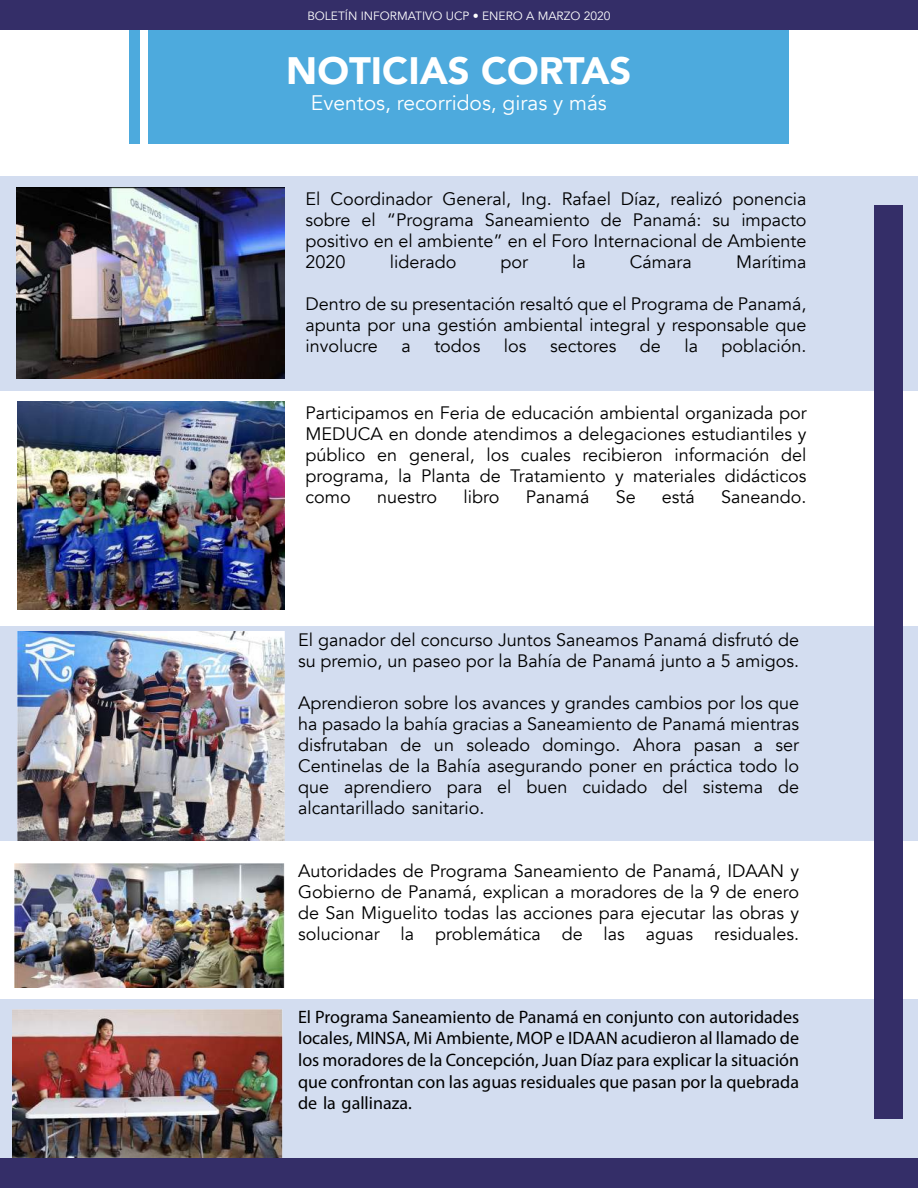
<style>
.page{position:relative;width:918px;height:1188px;background:#fff}
.page>*{position:absolute;margin:0;border:0;box-sizing:border-box;transform-origin:0 0}
.t1{font:900 38.1px "Avenir";color:#fff}
.t2{font:21px "Avenir";color:#fff}
.t3{font:18px/21px "Avenir";color:#000;text-align:justify}
.t4{font:18px/21.6px "Myriad Pro";color:#000;text-align:justify}
.t5{font:12px "Avenir";color:#fff}
</style>
<div class="page">
<div style="left:0;top:1000px;width:918px;height:188px;background:#d3ddf0"></div>
<div style="left:0;top:627px;width:918px;height:214px;background:#d3ddf0"></div>
<div style="left:0;top:176px;width:918px;height:214px;background:#d3ddf0"></div>
<div style="left:148px;top:3px;width:640px;height:141px;background:#4daadd"></div>
<div style="left:129px;top:3px;width:11px;height:141px;background:#4daadd"></div>
<div style="left:0;top:0;width:918px;height:30px;background:#342e68"></div>
<img style="left:16px;top:188px;width:269px;height:191px">
<img style="left:18px;top:402px;width:267px;height:207px">
<img style="left:18px;top:632px;width:267px;height:209px">
<img style="left:15px;top:863px;width:270px;height:124px">
<img style="left:13px;top:1010px;width:269px;height:149px">
<div style="left:874px;top:205px;width:29px;height:914px;background:#342e68"></div>
<div style="left:0;top:1159px;width:918px;height:29px;background:#342e68"></div>
<p class="t5" style="left:307px;top:9px;width:305px">BOLETÍN INFORMATIVO UCP • ENERO A MARZO 2020</p>
<h1 class="t1" style="left:286px;top:38px;width:347px">NOTICIAS CORTAS</h1>
<p class="t2" style="left:311px;top:90px;width:297px">Eventos, recorridos, giras y más</p>
<p class="t3" style="left:306px;top:188px;width:503px">El Coordinador General, Ing. Rafael Díaz, realizó ponencia sobre el “Programa Saneamiento de Panamá: su impacto positivo en el ambiente” en el Foro Internacional de Ambiente 2020</p>
<p class="t3" style="left:390px;top:251px;width:68px">liderado</p>
<p class="t3" style="left:500px;top:251px;width:29px">por</p>
<p class="t3" style="left:572px;top:251px;width:15px">la</p>
<p class="t3" style="left:630px;top:251px;width:64px">Cámara</p>
<p class="t3" style="left:736px;top:251px;width:72px">Marítima</p>
<p class="t3" style="left:306px;top:293px;width:502px">Dentro de su presentación resaltó que el Programa de Panamá, apunta por una gestión ambiental integral y responsable que involucre</p>
<p class="t3" style="left:401px;top:335px;width:11px">a</p>
<p class="t3" style="left:434px;top:335px;width:47px">todos</p>
<p class="t3" style="left:504px;top:335px;width:24px">los</p>
<p class="t3" style="left:550px;top:335px;width:68px">sectores</p>
<p class="t3" style="left:640px;top:335px;width:23px">de</p>
<p class="t3" style="left:684px;top:335px;width:15px">la</p>
<p class="t3" style="left:722px;top:335px;width:87px">población.</p>
<p class="t3" style="left:306px;top:403px;width:503px">Participamos en Feria de educación ambiental organizada por MEDUCA en donde atendimos a delegaciones estudiantiles y público en general, los cuales recibieron información del programa, la Planta de Tratamiento y materiales didácticos como</p>
<p class="t3" style="left:377px;top:487px;width:61px">nuestro</p>
<p class="t3" style="left:463px;top:487px;width:37px">libro</p>
<p class="t3" style="left:526px;top:487px;width:65px">Panamá</p>
<p class="t3" style="left:616px;top:487px;width:22px">Se</p>
<p class="t3" style="left:662px;top:487px;width:34px">está</p>
<p class="t3" style="left:721px;top:487px;width:87px">Saneando.</p>
<p class="t3" style="left:298px;top:629px;width:503px">El ganador del concurso Juntos Saneamos Panamá disfrutó de su premio, un paseo por la Bahía de Panamá junto a 5 amigos.</p>
<p class="t3" style="left:298px;top:692px;width:503px">Aprendieron sobre los avances y grandes cambios por los que ha pasado la bahía gracias a Saneamiento de Panamá mientras disfrutaban de un soleado domingo. Ahora pasan a ser Centinelas de la Bahía asegurando poner en práctica todo lo que aprendiero para el buen cuidado del sistema de alcantarillado sanitario.</p>
<p class="t3" style="left:298px;top:861px;width:503px">Autoridades de Programa Saneamiento de Panamá, IDAAN y Gobierno de Panamá, explican a moradores de la 9 de enero de San Miguelito todas las acciones para ejecutar las obras y solucionar la problemática de las aguas residuales.</p>
<p class="t4" style="left:298px;top:1006px;width:503px">El Programa Saneamiento de Panamá en conjunto con autoridades locales, MINSA, Mi Ambiente, MOP e IDAAN acudieron al llamado de los moradores de la Concepción, Juan Díaz para explicar la situación que confrontan con las aguas residuales que pasan por la quebrada de la gallinaza.</p>
</div>
